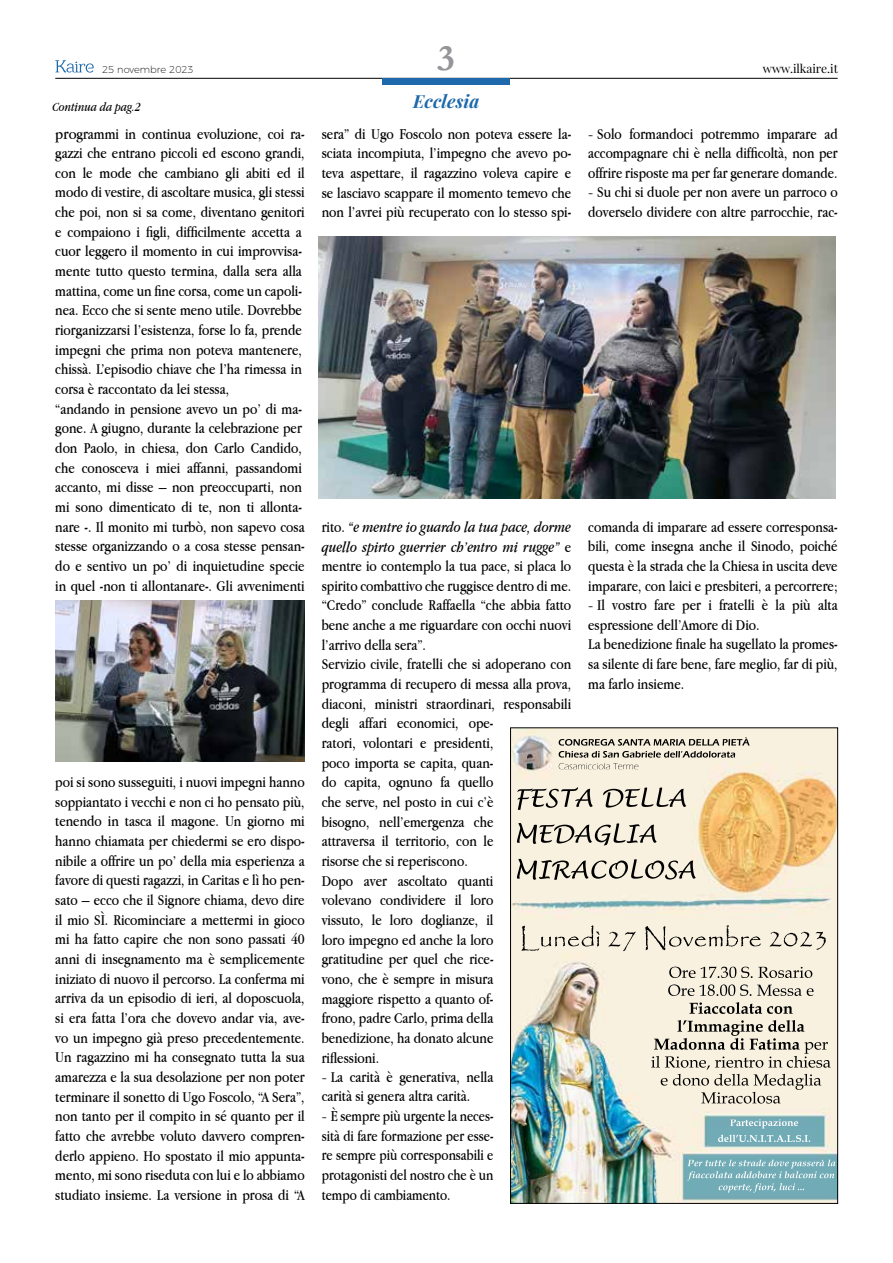
<style>
.page{position:relative;width:893px;height:1263px;background:#fff}
.page>*{position:absolute;margin:0;border:0;box-sizing:border-box;transform-origin:0 0}
.t1{font:700 37.5px "Garamond";color:#949699}
.t2{font:italic 700 18px "Playfair Display";letter-spacing:.01em;color:#1e69ab}
.t3{font:15.75px/19.6px "Apple Garamond";color:#000;text-align:justify}
.t4{font:15.75px/19.6px "Apple Garamond";color:#000;scale:1.08 1}
.t5{font:italic 13.05px "Apple Garamond";color:#000}
.t6{font:12px "Playfair Display";color:#000}
.t7{font:200 9.9px "Montserrat";color:#000}
.s1{font-style:italic}
.s2{font-family:"Garamond";font-size:16.5px}
</style>
<div class="page">
<hr style="left:55px;top:78px;width:783px;height:1px;background:#000">
<div style="left:382px;top:78px;width:127px;height:7px;background:#1e69ab"></div>
<svg style="left:55px;top:60px;width:39px;height:13px"></svg>
<img style="left:319px;top:236px;width:517px;height:262px">
<img style="left:512px;top:730px;width:324px;height:471px">
<div style="left:510px;top:728px;width:328px;height:475px;border:1px solid #000"></div>
<img style="left:55px;top:600px;width:250px;height:161px">
<p class="t7" style="left:102px;top:62px;width:93px">25 novembre 2023</p>
<h1 class="t1" style="left:437px;top:36px;width:19px">3</h1>
<p class="t5" style="left:52px;top:99px;width:90px">Continua da pag.2</p>
<p class="t2" style="left:413px;top:89px;width:68px">Ecclesia</p>
<p class="t4" style="left:55px;top:123px;width:232px">programmi in continua evoluzione, coi ra&shy;gazzi che entrano piccoli ed escono grandi, con le mode che cambiano gli abiti ed il modo di vestire, di ascoltare musica, gli stessi che poi, non si sa come, diventano genitori e compaiono i figli, difficilmente accetta a cuor leggero il momento in cui improvvisa&shy;mente tutto questo termina, dalla sera alla mattina, come un fine corsa, come un capoli&shy;nea. Ecco che si sente meno utile. Dovrebbe riorganizzarsi l’esistenza, forse lo fa, prende impegni che prima non poteva mantenere, chissà. L’episodio chiave che l’ha rimessa in corsa è raccontato da lei stessa,<br>“andando in pensione avevo un po’ di ma&shy;gone. A giugno, durante la celebrazione per don Paolo, in chiesa, don Carlo Candido, che conosceva i miei affanni, passandomi accanto, mi disse – non preoccuparti, non mi sono dimenticato di te, non ti allonta&shy;nare -. Il monito mi turbò, non sapevo cosa stesse organizzando o a cosa stesse pensan&shy;do e sentivo un po’ di inquietudine specie in quel -non ti allontanare-. Gli avvenimenti</p>
<p class="t3" style="left:55px;top:772px;width:251px">poi si sono susseguiti, i nuovi impegni hanno soppiantato i vecchi e non ci ho pensato più, tenendo in tasca il magone. Un giorno mi hanno chiamata per chiedermi se ero dispo&shy;nibile a offrire un po’ della mia esperienza a favore di questi ragazzi, in Caritas e lì ho pen&shy;sato – ecco che il Signore chiama, devo dire il mio SÌ. Ricominciare a mettermi in gioco mi ha fatto capire che non sono passati 40 anni di insegnamento ma è semplicemente iniziato di nuovo il percorso. La conferma mi arriva da un episodio di ieri, al doposcuola, si era fatta l’ora che dovevo andar via, ave&shy;vo un impegno già preso precedentemente.<br>Un ragazzino mi ha consegnato tutta la sua amarezza e la sua desolazione per non poter terminare il sonetto di Ugo Foscolo, “A Sera”, non tanto per il compito in sé quanto per il fatto che avrebbe voluto davvero compren&shy;derlo appieno. Ho spostato il mio appunta&shy;mento, mi sono riseduta con lui e lo abbiamo studiato insieme. La versione in prosa di “A</p>
<p class="t3" style="left:322px;top:124px;width:251px">sera” di Ugo Foscolo non poteva essere la&shy;sciata incompiuta, l’impegno che avevo po&shy;teva aspettare, il ragazzino voleva capire e se lasciavo scappare il momento temevo che non l’avrei più recuperato con lo stesso spi-</p>
<p class="t3" style="left:322px;top:517px;width:251px;text-align:left">rito. <span class="s1">“e mentre io guardo la tua pace, dorme quello spirto guerrier ch’entro mi rugge”</span> e mentre io contemplo la tua pace, si placa lo spirito combattivo che ruggisce dentro di me. “Credo” conclude Raffaella “che abbia fatto bene anche a me riguardare con occhi nuovi l’arrivo della sera”.<br>Servizio civile, fratelli che si adoperano con programma di recupero di messa alla prova, diaconi, ministri straordinari, responsabili degli affari economici, ope-<br>ratori, volontari e presidenti,<br>poco importa se capita, quan-<br>do capita, ognuno fa quello<br>che serve, nel posto in cui c’è<br>bisogno, nell’emergenza che<br>attraversa il territorio, con le<br>risorse che si reperiscono.<br>Dopo aver ascoltato quanti<br>volevano condividere il loro<br>vissuto, le loro doglianze, il<br>loro impegno ed anche la loro<br>gratitudine per quel che rice-<br>vono, che è sempre in misura<br>maggiore rispetto a quanto of-<br>frono, padre Carlo, prima della<br>benedizione, ha donato alcune<br>riflessioni.</p>
<p class="t3" style="left:322px;top:1067px;width:173px"><span class="s2">-</span> La carità è generativa, nella carità si genera altra carità.</p>
<p class="t3" style="left:322px;top:1106px;width:173px"><span class="s2">-</span> È sempre più urgente la neces&shy;sità di fare formazione per esse&shy;re sempre più corresponsabili e protagonisti del nostro che è un tempo di cambiamento.</p>
<p class="t6" style="left:763px;top:61px;width:77px">www.ilkaire.it</p>
<p class="t3" style="left:588px;top:123px;width:251px"><span class="s2">-</span> Solo formandoci potremmo imparare ad accompagnare chi è nella difficoltà, non per offrire risposte ma per far generare domande.</p>
<p class="t3" style="left:588px;top:182px;width:251px"><span class="s2">-</span> Su chi si duole per non avere un parroco o doverselo dividere con altre parrocchie, rac-</p>
<p class="t3" style="left:588px;top:516px;width:251px">comanda di imparare ad essere corresponsa&shy;bili, come insegna anche il Sinodo, poiché questa è la strada che la Chiesa in uscita deve imparare, con laici e presbiteri, a percorrere;</p>
<p class="t3" style="left:588px;top:595px;width:251px;text-align:left"><span class="s2">-</span> Il vostro fare per i fratelli è la più alta espressione dell’Amore di Dio.<br>La benedizione finale ha sugellato la promes&shy;sa silente di fare bene, fare meglio, far di più, ma farlo insieme.</p>
</div>
